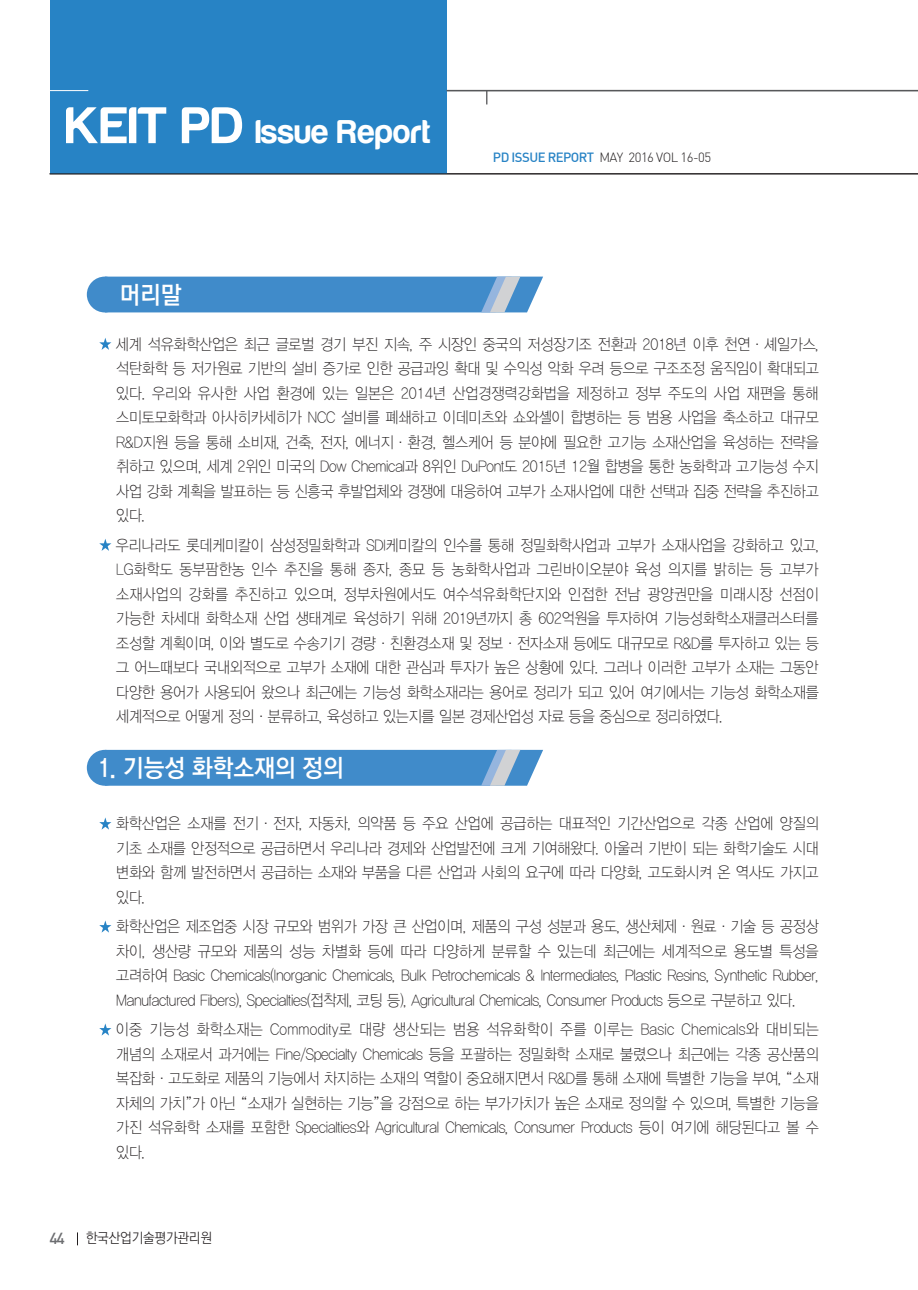
<style>
.page{position:relative;width:918px;height:1290px;background:#fff}
.page>*{position:absolute;margin:0;border:0;box-sizing:border-box;transform-origin:0 0}
.t1{font:34.12px "Harabara";letter-spacing:.02em;color:#fff}
.t2{font:24.5px "YGO540";letter-spacing:-.01em;color:#fff;scale:.95 1}
.t3{font:15.75px/24.5px "YDIYGO310";letter-spacing:-.015em;color:#231f20;text-align:justify;scale:.9 1}
.t4{font:15.75px "Dinmed";color:#6c6d70}
.t5{font:14px "YGO520";letter-spacing:-.02em;color:#231f20;scale:.93 1}
.t6{font:13.12px "Dinlig";letter-spacing:-.04em;color:#231f20}
.s1{font-size:53.38px}
.s2{font-family:"Dinmed";color:#2783c5}
.s3{font-family:"Gulim"}
</style>
<div class="page">
<svg style="left:77px;top:1232px;width:1px;height:13px"></svg>
<svg style="left:486px;top:91px;width:1px;height:13px"></svg>
<div style="left:50px;top:0;width:396px;height:174px;background:#2783c5"></div>
<hr style="left:50px;top:90px;width:38px;height:1px;background:#fff">
<hr style="left:50px;top:173px;width:868px;height:1px;background:#231f20">
<hr style="left:446px;top:90px;width:472px;height:1px;background:#57585a">
<div style="left:87px;top:750px;width:36px;height:36px;background:#408bca;border-radius:50%"></div>
<svg style="left:105px;top:750px;width:438px;height:36px;background:#4a90cb"></svg>
<div style="left:87px;top:277px;width:36px;height:35px;background:#408bca;border-radius:50%"></div>
<svg style="left:109px;top:277px;width:434px;height:35px;background:#4a90cb"></svg>
<svg style="left:99px;top:338px;width:12px;height:12px"></svg>
<svg style="left:99px;top:539px;width:12px;height:12px"></svg>
<svg style="left:99px;top:817px;width:12px;height:13px"></svg>
<svg style="left:99px;top:920px;width:12px;height:12px"></svg>
<svg style="left:99px;top:1023px;width:12px;height:12px"></svg>
<h1 class="t1" style="left:66px;top:114px;width:366px"><span class="s1">KEIT PD</span> Issue Report</h1>
<p class="t6" style="left:493px;top:149px;width:220px"><span class="s2">PD ISSUE REPORT</span> MAY 2016 VOL 16-05</p>
<h2 class="t2" style="left:119px;top:282px;width:67px">머리말</h2>
<p class="t3" style="left:116px;top:332px;width:782px">세계 석유화학산업은 최근 글로벌 경기 부진 지속, 주 시장인 중국의 저성장기조 전환과 2018년 이후 천연·셰일가스, 석탄화학 등 저가원료 기반의 설비 증가로 인한 공급과잉 확대 및 수익성 악화 우려 등으로 구조조정 움직임이 확대되고 있다. 우리와 유사한 사업 환경에 있는 일본은 2014년 산업경쟁력강화법을 제정하고 정부 주도의 사업 재편을 통해 스미토모화학과 아사히카세히가 NCC 설비를 폐쇄하고 이데미츠와 쇼와셸이 합병하는 등 범용 사업을 축소하고 대규모 R&amp;D지원 등을 통해 소비재, 건축, 전자, 에너지·환경, 헬스케어 등 분야에 필요한 고기능 소재산업을 육성하는 전략을 취하고 있으며, 세계 2위인 미국의 Dow Chemical과 8위인 DuPont도 2015년 12월 합병을 통한 농화학과 고기능성 수지 사업 강화 계획을 발표하는 등 신흥국 후발업체와 경쟁에 대응하여 고부가 소재사업에 대한 선택과 집중 전략을 추진하고 있다.</p>
<p class="t3" style="left:116px;top:533px;width:782px">우리나라도 롯데케미칼이 삼성정밀화학과 SDI케미칼의 인수를 통해 정밀화학사업과 고부가 소재사업을 강화하고 있고, LG화학도 동부팜한농 인수 추진을 통해 종자, 종묘 등 농화학사업과 그린바이오분야 육성 의지를 밝히는 등 고부가 소재사업의 강화를 추진하고 있으며, 정부차원에서도 여수석유화학단지와 인접한 전남 광양권만을 미래시장 선점이 가능한 차세대 화학소재 산업 생태계로 육성하기 위해 2019년까지 총 602억원을 투자하여 기능성화학소재클러스터를 조성할 계획이며, 이와 별도로 수송기기 경량·친환경소재 및 정보·전자소재 등에도 대규모로 R&amp;D를 투자하고 있는 등 그 어느때보다 국내외적으로 고부가 소재에 대한 관심과 투자가 높은 상황에 있다. 그러나 이러한 고부가 소재는 그동안 다양한 용어가 사용되어 왔으나 최근에는 기능성 화학소재라는 용어로 정리가 되고 있어 여기에서는 기능성 화학소재를 세계적으로 어떻게 정의·분류하고, 육성하고 있는지를 일본 경제산업성 자료 등을 중심으로 정리하였다.</p>
<h2 class="t2" style="left:99px;top:755px;width:259px">1. 기능성 화학소재의 정의</h2>
<p class="t3" style="left:116px;top:811px;width:782px">화학산업은 소재를 전기·전자, 자동차, 의약품 등 주요 산업에 공급하는 대표적인 기간산업으로 각종 산업에 양질의 기초 소재를 안정적으로 공급하면서 우리나라 경제와 산업발전에 크게 기여해왔다. 아울러 기반이 되는 화학기술도 시대 변화와 함께 발전하면서 공급하는 소재와 부품을 다른 산업과 사회의 요구에 따라 다양화, 고도화시켜 온 역사도 가지고 있다.</p>
<p class="t3" style="left:116px;top:914px;width:782px">화학산업은 제조업중 시장 규모와 범위가 가장 큰 산업이며, 제품의 구성 성분과 용도, 생산체제·원료·기술 등 공정상 차이, 생산량 규모와 제품의 성능 차별화 등에 따라 다양하게 분류할 수 있는데 최근에는 세계적으로 용도별 특성을 고려하여 Basic Chemicals(Inorganic Chemicals, Bulk Petrochemicals &amp; Intermediates, Plastic Resins, Synthetic Rubber, Manufactured Fibers), Specialties(접착제, 코팅 등), Agricultural Chemicals, Consumer Products 등으로 구분하고 있다.</p>
<p class="t3" style="left:116px;top:1017px;width:782px">이중 기능성 화학소재는 Commodity로 대량 생산되는 범용 석유화학이 주를 이루는 Basic Chemicals와 대비되는 개념의 소재로서 과거에는 Fine/Specialty Chemicals 등을 포괄하는 정밀화학 소재로 불렸으나 최근에는 각종 공산품의 복잡화·고도화로 제품의 기능에서 차지하는 소재의 역할이 중요해지면서 R&amp;D를 통해 소재에 특별한 기능을 부여, <span class="s3">“</span>소재 자체의 가치<span class="s3">”</span>가 아닌 <span class="s3">“</span>소재가 실현하는 기능<span class="s3">”</span>을 강점으로 하는 부가가치가 높은 소재로 정의할 수 있으며, 특별한 기능을 가진 석유화학 소재를 포함한 Specialties와 Agricultural Chemicals, Consumer Products 등이 여기에 해당된다고 볼 수 있다.</p>
<p class="t4" style="left:50px;top:1228px;width:17px">44</p>
<p class="t5" style="left:86px;top:1231px;width:137px">한국산업기술평가관리원</p>
</div>
